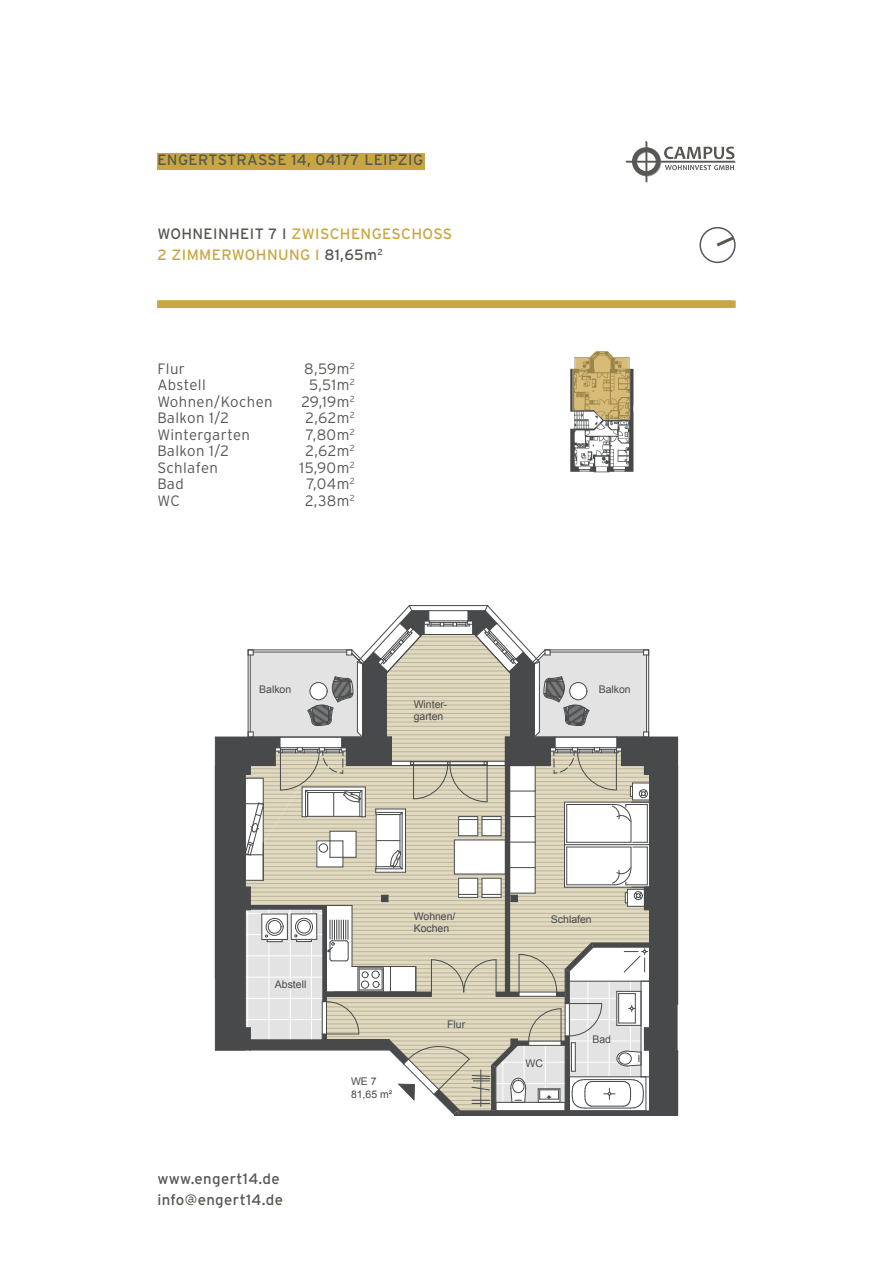
<style>
.page{position:relative;width:893px;height:1263px;background:#fff}
.page>*{position:absolute;margin:0;border:0;box-sizing:border-box;transform-origin:0 0}
.t1{font:300 15px/16.5px "Interstate";letter-spacing:.025em;color:#585752}
.t2{font:15px/21px "Interstate";letter-spacing:.025em;color:#585752}
.t3{font:15px/21px "Interstate";letter-spacing:.025em;color:#c8a743}
.t4{font:10.5px/13px "Arial";color:#47494b}
.s1{color:#585752}
</style>
<div class="page">
<hr style="left:454px;top:1114px;width:224px;height:2px;background:#47494b">
<svg style="left:215px;top:605px;width:464px;height:510px"></svg>
<div style="left:157px;top:300px;width:579px;height:8px;background:#c8a743"></div>
<div style="left:699px;top:227px;width:37px;height:36px;border:2px solid #585752;border-radius:50%"></div>
<svg style="left:716px;top:234px;width:20px;height:15px"></svg>
<img style="left:570px;top:368px;width:64px;height:105px">
<img style="left:572px;top:351px;width:58px;height:68px">
<div style="left:157px;top:153px;width:268px;height:17px;background:#c8a743"></div>
<svg style="left:626px;top:141px;width:110px;height:42px"></svg>
<p class="t2" style="left:157px;top:150px;width:267px">ENGERTSTRASSE 14, 04177 LEIPZIG</p>
<p class="t3" style="left:157px;top:223px;width:296px"><span class="s1">WOHNEINHEIT 7 I</span> ZWISCHENGESCHOSS<br>2 ZIMMERWOHNUNG I <span class="s1">81,65m</span><sup>2</sup></p>
<p class="t1" style="left:157px;top:360px;width:117px">Flur<br>Abstell<br>Wohnen/Kochen<br>Balkon 1/2<br>Wintergarten<br>Balkon 1/2<br>Schlafen<br>Bad<br>WC</p>
<p class="t1" style="left:300px;top:360px;width:57px;text-align:right">8,59m<sup>2<br></sup>5,51m<sup>2<br></sup>29,19m<sup>2<br></sup>2,62m<sup>2<br></sup>7,80m<sup>2<br></sup>2,62m<sup>2<br></sup>15,90m<sup>2<br></sup>7,04m<sup>2<br></sup>2,38m<sup>2</sup></p>
<p class="t4" style="left:259px;top:683px;width:33px">Balkon</p>
<p class="t4" style="left:599px;top:683px;width:33px">Balkon</p>
<p class="t4" style="left:414px;top:698px;width:35px;line-height:12px">Winter&shy;garten</p>
<p class="t4" style="left:275px;top:978px;width:33px">Abstell</p>
<p class="t2" style="left:157px;top:1168px;width:127px">www.engert14.de info@engert14.de</p>
<p class="t4" style="left:414px;top:910px;width:43px">Wohnen/</p>
<p class="t4" style="left:551px;top:913px;width:42px">Schlafen</p>
<p class="t4" style="left:414px;top:922px;width:37px">Kochen</p>
<p class="t4" style="left:351px;top:1075px;width:43px">WE 7<br>81,65 m²</p>
<p class="t4" style="left:447px;top:1018px;width:20px">Flur</p>
<p class="t4" style="left:525px;top:1057px;width:19px">WC</p>
<p class="t4" style="left:592px;top:1033px;width:20px">Bad</p>
</div>
